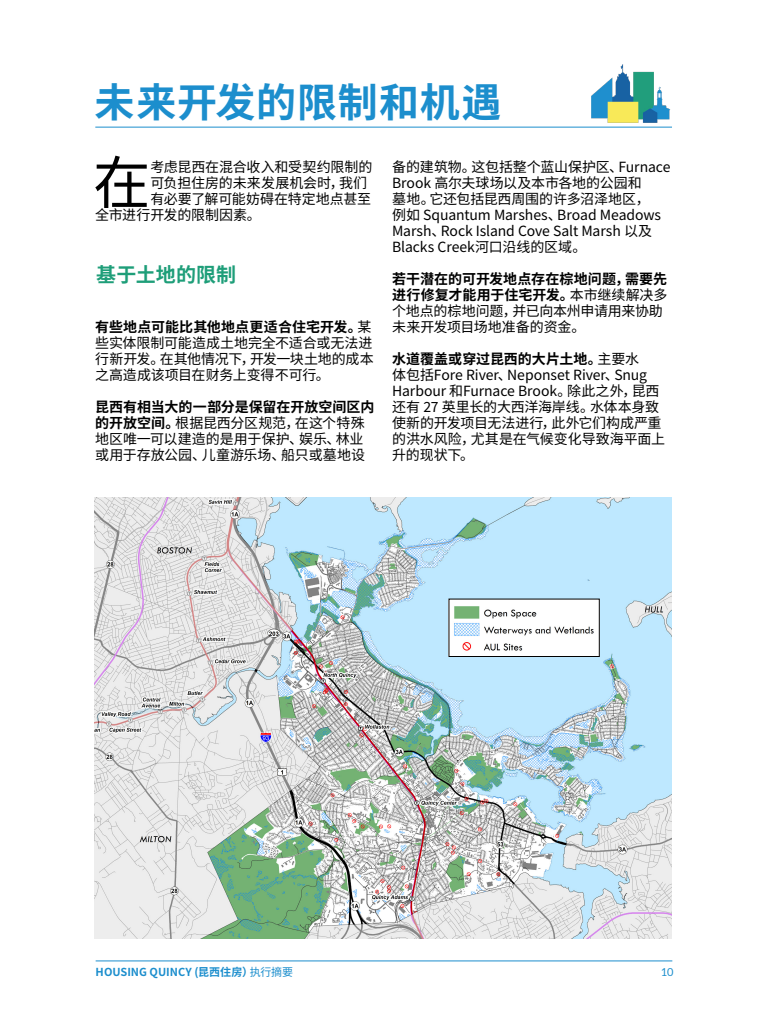
<style>
.page{position:relative;width:768px;height:1024px;background:#fff}
.page>*{position:absolute;margin:0;border:0;box-sizing:border-box;transform-origin:0 0}
.t1{font:57.6px "Noto Sans SC";color:#000}
.t2{font:700 40px "Noto Sans SC";letter-spacing:.02em;color:#1c8ecd}
.t3{font:700 20px "Noto Sans SC";letter-spacing:.005em;color:#1e9e79}
.t4{font:14px/16px "Noto Sans SC";letter-spacing:-.01em;color:#000}
.t5{font:700 11px "Noto Sans SC";color:#1c8ecd}
.t6{font:11px "Lato";color:#1c8ecd}
.s1{font-weight:700}
.s2{font-weight:400}
</style>
<div class="page">
<img style="left:591px;top:65px;width:80px;height:58px">
<img style="left:95px;top:498px;width:577px;height:440px">
<img style="left:450px;top:601px;width:148px;height:54px">
<div style="left:448px;top:599px;width:152px;height:58px;border:1px solid #000"></div>
<hr style="left:95px;top:127px;width:577px;height:1px;background:#1c8ecd">
<hr style="left:96px;top:961px;width:576px;height:1px;background:#1c8ecd">
<h2 class="t2" style="left:95px;top:80px;width:408px">未来开发的限制和机遇</h2>
<h1 class="t1" style="left:93px;top:150px;width:59px">在</h1>
<p class="t4" style="left:150px;top:159px;width:223px">考虑昆西在混合收入和受契约限制的</p>
<p class="t4" style="left:150px;top:175px;width:218px">可负担住房的未来发展机会时，我们</p>
<p class="t4" style="left:150px;top:191px;width:222px">有必要了解可能妨碍在特定地点甚至</p>
<p class="t4" style="left:95px;top:207px;width:167px">全市进行开发的限制因素。</p>
<h3 class="t3" style="left:96px;top:263px;width:141px">基于土地的限制</h3>
<p class="t4" style="left:95px;top:319px;width:280px"><span class="s1">有些地点可能比其他地点更适合住宅开发。</span>某些实体限制可能造成土地完全不适合或无法进行新开发。在其他情况下，开发一块土地的成本之高造成该项目在财务上变得不可行。</p>
<p class="t4" style="left:95px;top:399px;width:281px"><span class="s1">昆西有相当大的一部分是保留在开放空间区内的开放空间。</span>根据昆西分区规范，在这个特殊地区唯一可以建造的是用于保护、娱乐、林业或用于存放公园、儿童游乐场、船只或墓地设</p>
<p class="t4" style="left:392px;top:159px;width:280px">备的建筑物。这包括整个蓝山保护区、Furnace<br>Brook 高尔夫球场以及本市各地的公园和<br>墓地。它还包括昆西周围的许多沼泽地区，<br>例如 Squantum Marshes、Broad Meadows<br>Marsh、Rock Island Cove Salt Marsh 以及<br>Blacks Creek河口沿线的区域。</p>
<p class="t4" style="left:392px;top:271px;width:277px"><span class="s1">若干潜在的可开发地点存在棕地问题，需要先进行修复才能用于住宅开发。</span>本市继续解决多个地点的棕地问题，并已向本州申请用来协助未来开发项目场地准备的资金。</p>
<p class="t4" style="left:392px;top:351px;width:275px"><span class="s1">水道覆盖或穿过昆西的大片土地。</span>主要水<br>体包括Fore River、Neponset River、Snug<br>Harbour 和Furnace Brook。除此之外，昆西还有 27 英里长的大西洋海岸线。水体本身致使新的开发项目无法进行，此外它们构成严重的洪水风险，尤其是在气候变化导致海平面上升的现状下。</p>
<p class="t5" style="left:96px;top:966px;width:199px">HOUSING QUINCY (昆西住房）<span class="s2">执行摘要</span></p>
<p class="t6" style="left:661px;top:966px;width:14px">10</p>
</div>
